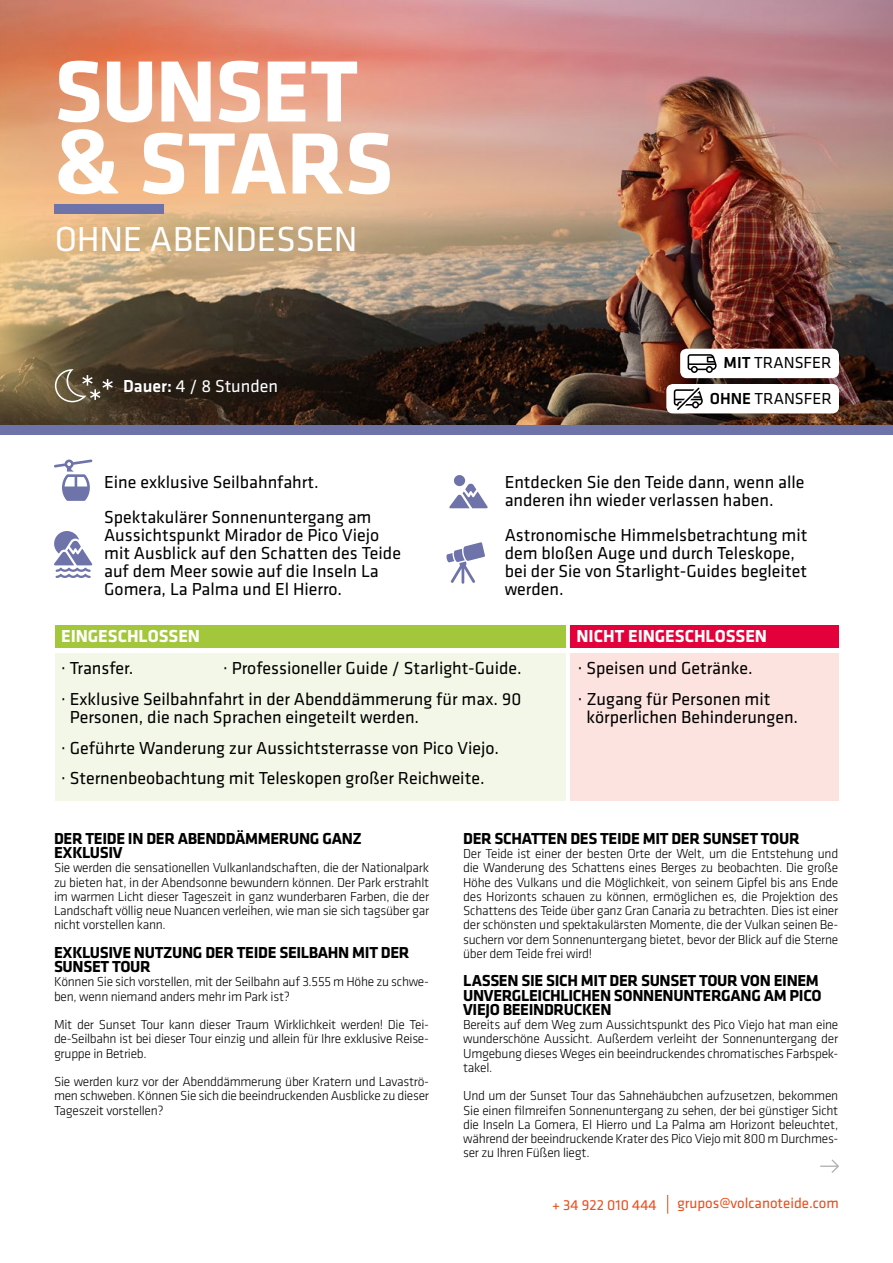
<style>
.page{position:relative;width:893px;height:1263px;background:#fff}
.page>*{position:absolute;margin:0;border:0;box-sizing:border-box;transform-origin:0 0}
.t1{font:700 90px/72px "Klavika";letter-spacing:-.015em;color:#fff}
.t2{font:36px "Klavika";letter-spacing:-.01em;color:#fff}
.t3{font:18px/18px "Klavika";color:#000}
.t4{font:700 18px "Klavika";letter-spacing:-.005em;color:#fff}
.t5{font:18px "Klavika";color:#fff}
.t6{font:700 16.5px/14.2px "Klavika";letter-spacing:-.02em;color:#000}
.t7{font:16.5px/35.5px "Klavika";color:#000;text-align:right}
.t8{font:15px "Klavika";color:#e94e1b}
.t9{font:300 13.5px/14.2px "Klavika";letter-spacing:-.02em;color:#000;text-align:justify}
.s1{font-family:"Neo Sans";font-size:85.5px}
.s2{font-weight:500}
</style>
<div class="page">
<img style="left:0;top:0;width:893px;height:426px">
<div style="left:54px;top:204px;width:109px;height:9px;background:#6e74aa"></div>
<svg style="left:667px;top:1195px;width:1px;height:19px"></svg>
<svg style="left:820px;top:1159px;width:19px;height:14px"></svg>
<div style="left:0;top:426px;width:893px;height:9px;background:#6e74aa"></div>
<svg style="left:54px;top:459px;width:38px;height:42px"></svg>
<div style="left:55px;top:625px;width:510px;height:23px;background:#a2c73a"></div>
<div style="left:55px;top:653px;width:510px;height:147px;background:#f3f7e7"></div>
<div style="left:570px;top:653px;width:269px;height:147px;background:#fce3df"></div>
<div style="left:570px;top:625px;width:269px;height:23px;background:#e4003a"></div>
<svg style="left:54px;top:531px;width:38px;height:47px"></svg>
<svg style="left:55px;top:369px;width:58px;height:33px;background:#6b604d"></svg>
<svg style="left:446px;top:542px;width:39px;height:42px"></svg>
<svg style="left:449px;top:483px;width:39px;height:25px"></svg>
<div style="left:454px;top:475px;width:11px;height:11px;background:#6e74aa;border-radius:50%"></div>
<div style="left:680px;top:349px;width:159px;height:29px;background:#fff;border-radius:7px"></div>
<svg style="left:688px;top:354px;width:29px;height:19px"></svg>
<div style="left:666px;top:384px;width:173px;height:29px;background:#fff;border-radius:7px"></div>
<svg style="left:674px;top:388px;width:29px;height:22px"></svg>
<h1 class="t1" style="left:54px;top:57px;width:341px">SUNSET <span class="s1">&amp;</span> STARS</h1>
<h2 class="t2" style="left:55px;top:219px;width:304px">OHNE ABENDESSEN</h2>
<h3 class="t5" style="left:123px;top:376px;width:157px"><span class="s2">Dauer:</span> 4 / 8 Stunden</h3>
<h3 class="t3" style="left:104px;top:465px;width:269px;line-height:35px">Eine exklusive Seilbahnfahrt.<br>Spektakulärer Sonnenuntergang am</h3>
<h3 class="t3" style="left:104px;top:526px;width:298px">Aussichtspunkt Mirador de Pico Viejo mit Ausblick auf den Schatten des Teide auf dem Meer sowie auf die Inseln La Gomera, La Palma und El Hierro.</h3>
<p class="t7" style="left:710px;top:345px;width:124px"><span class="s2">MIT</span> TRANSFER<br><span class="s2">OHNE</span> TRANSFER</p>
<h3 class="t3" style="left:505px;top:473px;width:301px">Entdecken Sie den Teide dann, wenn alle anderen ihn wieder verlassen haben.</h3>
<h3 class="t3" style="left:505px;top:526px;width:304px">Astronomische Himmelsbetrachtung mit dem bloßen Auge und durch Teleskope, bei der Sie von Starlight-Guides begleitet werden.</h3>
<h3 class="t4" style="left:61px;top:626px;width:140px">EINGESCHLOSSEN</h3>
<h3 class="t4" style="left:577px;top:626px;width:192px">NICHT EINGESCHLOSSEN</h3>
<h3 class="t3" style="left:61px;top:659px;width:74px">· Transfer.</h3>
<h3 class="t3" style="left:61px;top:653px;width:462px;line-height:30.8px;text-align:right">· Professioneller Guide / Starlight-Guide.<br>· Exklusive Seilbahnfahrt in der Abenddämmerung für max. 90</h3>
<h3 class="t3" style="left:61px;top:702px;width:439px;line-height:30.8px;text-indent:8px">Personen, die nach Sprachen eingeteilt werden.<br>· Geführte Wanderung zur Aussichtsterrasse von Pico Viejo. · Sternenbeobachtung mit Teleskopen großer Reichweite.</h3>
<h3 class="t3" style="left:578px;top:653px;width:194px;line-height:30.8px">· Speisen und Getränke.<br>· Zugang für Personen mit</h3>
<h3 class="t3" style="left:586px;top:708px;width:213px">körperlichen Behinderungen.</h3>
<p class="t6" style="left:54px;top:831px;width:309px">DER TEIDE IN DER ABENDDÄMMERUNG GANZ<br>EXKLUSIV</p>
<p class="t9" style="left:54px;top:861px;width:377px">Sie werden die sensationellen Vulkanlandschaften, die der Nationalpark zu bieten hat, in der Abendsonne bewundern können. Der Park erstrahlt im warmen Licht dieser Tageszeit in ganz wunderbaren Farben, die der Landschaft völlig neue Nuancen verleihen, wie man sie sich tagsüber gar nicht vorstellen kann.</p>
<p class="t6" style="left:54px;top:945px;width:357px">EXKLUSIVE NUTZUNG DER TEIDE SEILBAHN MIT DER<br>SUNSET TOUR</p>
<p class="t9" style="left:54px;top:975px;width:377px">Können Sie sich vorstellen, mit der Seilbahn auf 3.555 m Höhe zu schwe&shy;ben, wenn niemand anders mehr im Park ist?</p>
<p class="t9" style="left:54px;top:1018px;width:377px">Mit der Sunset Tour kann dieser Traum Wirklichkeit werden! Die Tei&shy;de-Seilbahn ist bei dieser Tour einzig und allein für Ihre exklusive Reise&shy;gruppe in Betrieb.</p>
<p class="t9" style="left:54px;top:1075px;width:377px">Sie werden kurz vor der Abenddämmerung über Kratern und Lavaströ&shy;men schweben. Können Sie sich die beeindruckenden Ausblicke zu dieser Tageszeit vorstellen?</p>
<p class="t6" style="left:463px;top:831px;width:338px">DER SCHATTEN DES TEIDE MIT DER SUNSET TOUR</p>
<p class="t9" style="left:463px;top:847px;width:377px">Der Teide ist einer der besten Orte der Welt, um die Entstehung und die Wanderung des Schattens eines Berges zu beobachten. Die große Höhe des Vulkans und die Möglichkeit, von seinem Gipfel bis ans Ende des Horizonts schauen zu können, ermöglichen es, die Projektion des Schattens des Teide über ganz Gran Canaria zu betrachten. Dies ist einer der schönsten und spektakulärsten Momente, die der Vulkan seinen Be&shy;suchern vor dem Sonnenuntergang bietet, bevor der Blick auf die Sterne über dem Teide frei wird!</p>
<p class="t6" style="left:463px;top:974px;width:360px">LASSEN SIE SICH MIT DER SUNSET TOUR VON EINEM<br>UNVERGLEICHLICHEN SONNENUNTERGANG AM PICO<br>VIEJO BEEINDRUCKEN</p>
<p class="t9" style="left:463px;top:1018px;width:377px">Bereits auf dem Weg zum Aussichtspunkt des Pico Viejo hat man eine wunderschöne Aussicht. Außerdem verleiht der Sonnenuntergang der Umgebung dieses Weges ein beeindruckendes chromatisches Farbspek&shy;takel.</p>
<p class="t9" style="left:463px;top:1089px;width:377px">Und um der Sunset Tour das Sahnehäubchen aufzusetzen, bekommen Sie einen filmreifen Sonnenuntergang zu sehen, der bei günstiger Sicht die Inseln La Gomera, El Hierro und La Palma am Horizont beleuchtet, während der beeindruckende Krater des Pico Viejo mit 800 m Durchmes&shy;ser zu Ihren Füßen liegt.</p>
<p class="t8" style="left:552px;top:1197px;width:106px">+ 34 922 010 444</p>
<p class="t8" style="left:677px;top:1195px;width:163px">grupos@volcanoteide.com</p>
</div>
